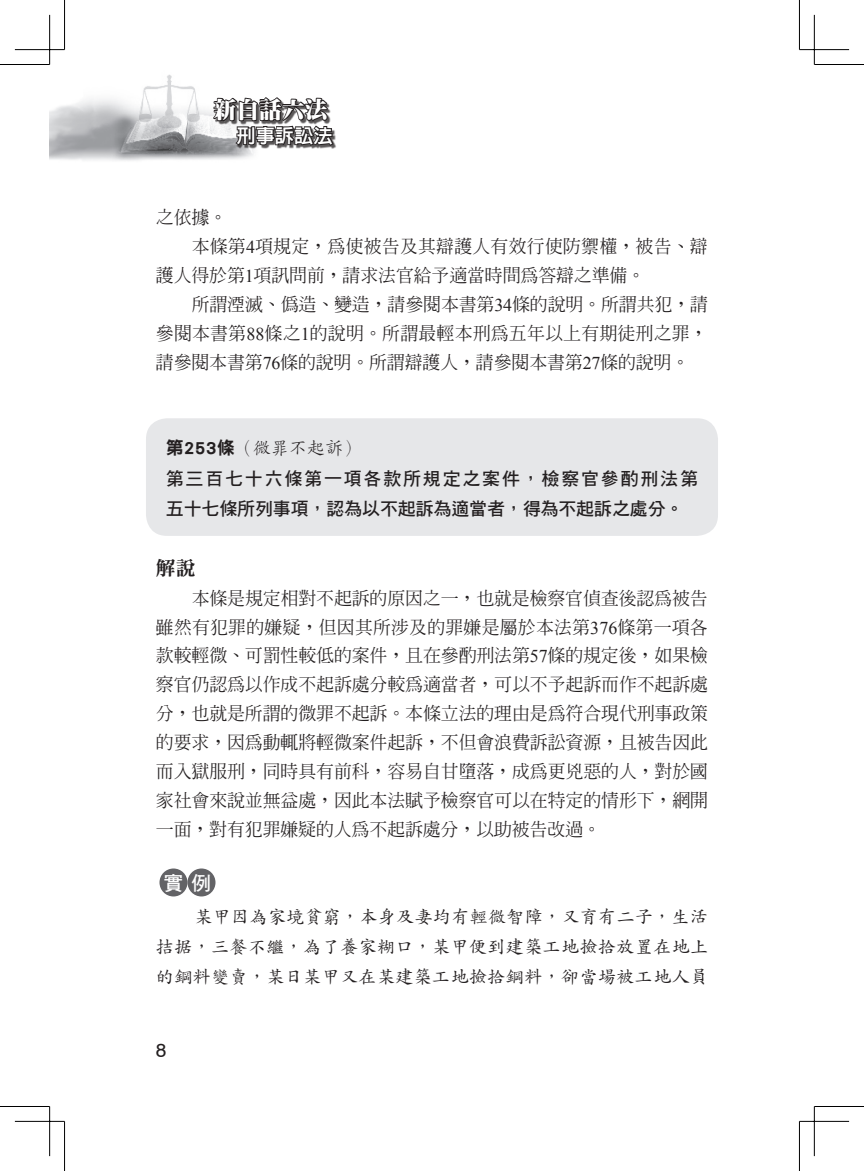
<style>
.page{position:relative;width:864px;height:1171px;background:#fff}
.page>*{position:absolute;margin:0;border:0;box-sizing:border-box;transform-origin:0 0}
.t1{font:900 22.75px "AR Ming B5";color:#fff}
._04-解說d{font:19.78px "DF Ming Std W9";color:#231f20}
.t2{font:19.78px "DF Hei Std W7";color:#fff}
.t3{font:800 19.25px "AR Hei B5";color:#fff}
.t4{font:19.25px "Swiss 721 BT";color:#231f20}
.內文{font:500 18.03px/28.9px "AR Ming B5";letter-spacing:-.015em;color:#231f20;text-align:justify}
.案例-11楷d{font:18.03px/30.3px "DF Kai Shu Std W5";letter-spacing:.02em;color:#231f20;text-align:justify}
._03-條文_d{font:18.03px/30.3px "DF Hei Std W7";letter-spacing:.095em;color:#231f20}
._03-條-黑11d{font:300 18.03px "AR Kai B5";color:#231f20}
.s1{font-family:"Times New Roman";font-weight:400}
.s2{font-family:"DF Hei Std W9";font-weight:400}
</style>
<div class="page">
<img style="left:50px;top:64px;width:204px;height:97px">
<div style="left:215px;top:99px;width:122px;height:50px;background:#231f20;opacity:.75"></div>
<svg style="left:210px;top:93px;width:124px;height:57px"></svg>
<div style="left:146px;top:418px;width:571px;height:118px;background:#e6e7e9;border-radius:21px"></div>
<div style="left:159px;top:868px;width:28px;height:28px;background:#636366;border-radius:50%"></div>
<div style="left:187px;top:868px;width:28px;height:28px;background:#636366;border-radius:50%"></div>
<hr style="left:0;top:64px;width:50px;height:1px;background:#000">
<hr style="left:814px;top:64px;width:49px;height:1px;background:#000">
<hr style="left:0;top:1106px;width:50px;height:1px;background:#000">
<hr style="left:814px;top:1106px;width:49px;height:1px;background:#000">
<hr style="left:64px;top:0;width:1px;height:50px;background:#000">
<hr style="left:64px;top:1121px;width:1px;height:50px;background:#000">
<hr style="left:798px;top:0;width:1px;height:50px;background:#000">
<hr style="left:798px;top:1121px;width:1px;height:50px;background:#000">
<hr style="left:15px;top:49px;width:49px;height:1px;background:#000">
<hr style="left:799px;top:49px;width:49px;height:1px;background:#000">
<hr style="left:15px;top:1121px;width:49px;height:1px;background:#000">
<hr style="left:799px;top:1121px;width:49px;height:1px;background:#000">
<hr style="left:49px;top:15px;width:1px;height:49px;background:#000">
<hr style="left:49px;top:1106px;width:1px;height:50px;background:#000">
<hr style="left:813px;top:15px;width:1px;height:49px;background:#000">
<hr style="left:813px;top:1106px;width:1px;height:50px;background:#000">
<p class="t1" style="left:213px;top:98px;width:115px">新白話六法</p>
<p class="t3" style="left:236px;top:126px;width:98px">刑事訴訟法</p>
<p class="內文" style="left:156px;top:203px;width:73px">之依據。</p>
<p class="內文" style="left:156px;top:232px;width:553px;text-indent:36px">本條第<span class="s1">4</span>項規定，為使被告及其辯護人有效行使防禦權，被告、辯護人得於第<span class="s1">1</span>項訊問前，請求法官給予適當時間為答辯之準備。</p>
<p class="內文" style="left:156px;top:290px;width:553px;text-indent:36px">所謂湮滅、偽造、變造，請參閱本書第<span class="s1">34</span>條的說明。所謂共犯，請參閱本書第<span class="s1">88</span>條之<span class="s1">1</span>的說明。所謂最輕本刑為五年以上有期徒刑之罪，請參閱本書第<span class="s1">76</span>條的說明。所謂辯護人，請參閱本書第<span class="s1">27</span>條的說明。</p>
<p class="_03-條-黑11d" style="left:166px;top:439px;width:197px"><span class="s2">第253條</span>（微罪不起訴）</p>
<p class="_03-條文_d" style="left:166px;top:463px;width:533px">第三百七十六條第一項各款所規定之案件，檢察官參酌刑法第五十七條所列事項，認為以不起訴為適當者，得為不起訴之處分。</p>
<p class="_04-解說d" style="left:156px;top:558px;width:41px">解說</p>
<p class="內文" style="left:156px;top:583px;width:553px;text-indent:36px">本條是規定相對不起訴的原因之一，也就是檢察官偵查後認為被告雖然有犯罪的嫌疑，但因其所涉及的罪嫌是屬於本法第<span class="s1">376</span>條第一項各款較輕微、可罰性較低的案件，且在參酌刑法第<span class="s1">57</span>條的規定後，如果檢察官仍認為以作成不起訴處分較為適當者，可以不予起訴而作不起訴處分，也就是所謂的微罪不起訴。本條立法的理由是為符合現代刑事政策的要求，因為動輒將輕微案件起訴，不但會浪費訴訟資源，且被告因此而入獄服刑，同時具有前科，容易自甘墮落，成為更兇惡的人，對於國家社會來說並無益處，因此本法賦予檢察官可以在特定的情形下，網開一面，對有犯罪嫌疑的人為不起訴處分，以助被告改過。</p>
<p class="t2" style="left:163px;top:872px;width:49px">實例</p>
<p class="案例-11楷d" style="left:156px;top:901px;width:553px;text-indent:38px">某甲因為家境貧窮，本身及妻均有輕微智障，又育有二子，生活拮据，三餐不繼，為了養家糊口，某甲便到建築工地撿拾放置在地上的鋼料變賣，某日某甲又在某建築工地撿拾鋼料，卻當場被工地人員</p>
<p class="t4" style="left:156px;top:1038px;width:12px">8</p>
</div>
